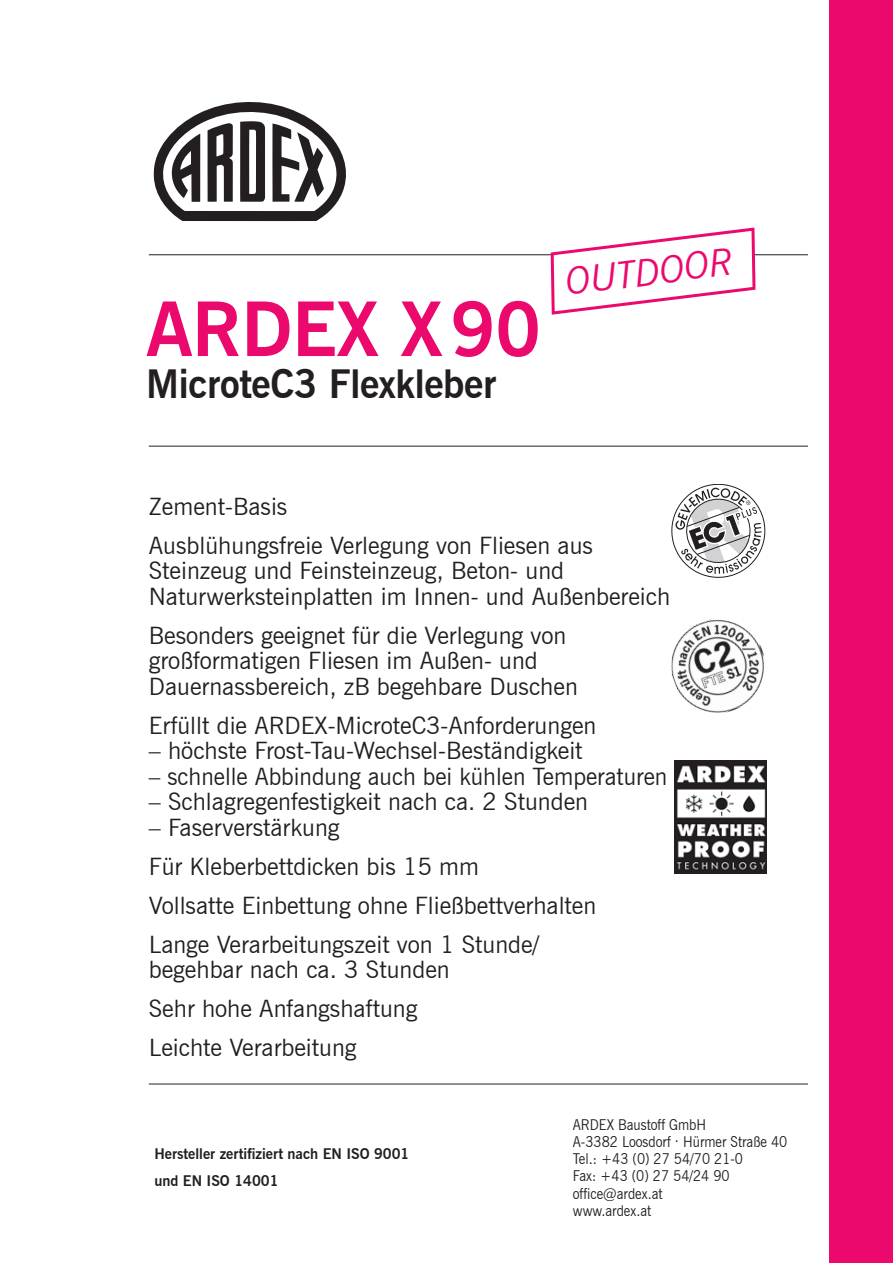
<style>
.page{position:relative;width:893px;height:1263px;background:#fff}
.page>*{position:absolute;margin:0;border:0;box-sizing:border-box;transform-origin:0 0}
.Produktname{font:700 75px "News Gothic BT";letter-spacing:-.01em;color:#ec096d}
.Produktbezeichnung{font:700 39px "News Gothic BT";letter-spacing:-.01em;color:#231f20}
.t1{font:italic 37.5px "News Gothic BT";color:#ec096d}
.Eigenschaften{font:24px/25.5px "News Gothic BT";color:#231f20}
.t2{font:15px/17.2px "News Gothic BT";color:#231f20;scale:.9 1}
.t3{font:700 14.7px "News Gothic BT";color:#231f20}
</style>
<div class="page">
<hr style="left:149px;top:254px;width:659px;height:1px;background:#231f20">
<hr style="left:149px;top:446px;width:659px;height:1px;background:#231f20">
<hr style="left:149px;top:1084px;width:659px;height:1px;background:#231f20">
<div style="left:829px;top:0;width:64px;height:1263px;background:#ec096d"></div>
<svg style="left:153px;top:102px;width:193px;height:119px"></svg>
<svg style="left:549px;top:227px;width:208px;height:88px"></svg>
<svg style="left:672px;top:484px;width:93px;height:94px"></svg>
<img style="left:672px;top:620px;width:93px;height:93px">
<img style="left:674px;top:761px;width:93px;height:113px">
<p class="Produktname" style="left:146px;top:284px;width:396px">ARDEX X90</p>
<p class="Produktbezeichnung" style="left:146px;top:360px;width:352px">MicroteC3 Flexkleber</p>
<p class="t1" style="left:563px;top:259px;width:170px;rotate:-7deg">OUTDOOR</p>
<p class="Eigenschaften" style="left:149px;top:493px;width:140px">Zement-Basis</p>
<p class="Eigenschaften" style="left:149px;top:532px;width:523px">Ausblühungsfreie Verlegung von Fliesen aus<br>Steinzeug und Feinsteinzeug, Beton- und<br>Naturwerksteinplatten im Innen- und Außenbereich</p>
<p class="Eigenschaften" style="left:149px;top:622px;width:430px">Besonders geeignet für die Verlegung von großformatigen Fliesen im Außen- und<br>Dauernassbereich, zB begehbare Duschen</p>
<p class="Eigenschaften" style="left:149px;top:712px;width:449px">Erfüllt die ARDEX-MicroteC3-Anforderungen</p>
<p class="Eigenschaften" style="left:149px;top:738px;width:435px">– höchste Frost-Tau-Wechsel-Beständigkeit</p>
<p class="Eigenschaften" style="left:149px;top:763px;width:520px">– schnelle Abbindung auch bei kühlen Temperaturen</p>
<p class="Eigenschaften" style="left:149px;top:789px;width:441px">– Schlagregenfestigkeit nach ca. 2 Stunden</p>
<p class="Eigenschaften" style="left:149px;top:814px;width:192px">– Faserverstärkung</p>
<p class="Eigenschaften" style="left:149px;top:853px;width:332px">Für Kleberbettdicken bis 15 mm</p>
<p class="Eigenschaften" style="left:149px;top:892px;width:449px">Vollsatte Einbettung ohne Fließbettverhalten</p>
<p class="Eigenschaften" style="left:149px;top:931px;width:392px">Lange Verarbeitungszeit von 1 Stunde/ begehbar nach ca. 3 Stunden</p>
<p class="Eigenschaften" style="left:149px;top:996px;width:270px">Sehr hohe Anfangshaftung</p>
<p class="Eigenschaften" style="left:149px;top:1035px;width:209px">Leichte Verarbeitung</p>
<p class="t3" style="left:154px;top:1145px;width:257px">Hersteller zertifiziert nach EN ISO 9001</p>
<p class="t3" style="left:154px;top:1172px;width:126px">und EN ISO 14001</p>
<p class="t2" style="left:573px;top:1115px;width:240px">ARDEX Baustoff GmbH<br>A-3382 Loosdorf . Hürmer Straße 40<br>Tel.: +43 (0) 27 54/70 21-0<br>Fax: +43 (0) 27 54/24 90 office@ardex.at<br>www.ardex.at</p>
</div>
